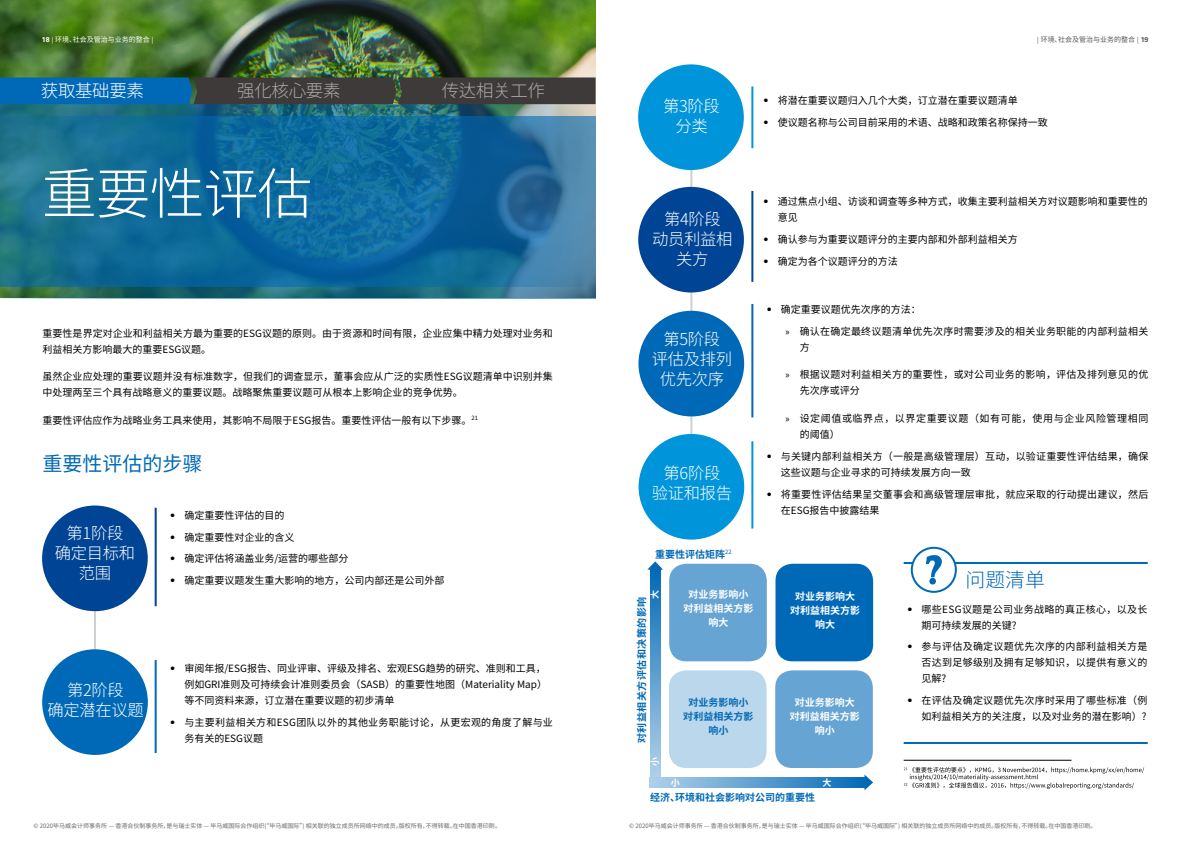
<style>
.page{position:relative;width:1191px;height:842px;background:#fff}
.page>*{position:absolute;margin:0;border:0;box-sizing:border-box;transform-origin:0 0}
.t1{font:300 55px "Noto Sans CJ Ksc";letter-spacing:-.02em;color:#fff}
.t2{font:20px "Noto Sans CJ Ksc";color:#0069b7}
.t3{font:300 19.8px "Noto Sans CJ Ksc";color:#0069b7}
.t4{font:300 17.5px "Noto Sans CJ Ksc";letter-spacing:-.02em;color:#aaabab}
.t5{font:300 17.5px "Noto Sans CJ Ksc";letter-spacing:-.02em;color:#fff}
.t6{font:300 16.3px/20px "Noto Sans CJ Ksc";letter-spacing:-.02em;color:#fff;text-align:center}
.t7{font:10px/16px "Noto Sans CJ Ksc";color:#000}
.t8{font:10px/16px "Noto Sans CJ Ksc";letter-spacing:.025em;color:#000}
.t9{font:10px/16px "Noto Sans CJ Ksc";letter-spacing:.02em;color:#000}
.t10{font:700 10px/14px "Noto Sans CJ Ksc";color:#fff;text-align:center}
.t11{font:700 10px/14px "Noto Sans CJ Ksc";color:#0069b7;text-align:center}
.t12{font:10px/16px "Noto Sans CJ Ksc";letter-spacing:.06em;color:#000}
.t13{font:10px/16px "Noto Sans CJ Ksc";letter-spacing:.03em;color:#000}
.t14{font:700 10px "Noto Sans CJ Ksc";letter-spacing:.05em;color:#0069b7}
.t15{font:700 9px "Noto Sans CJ Ksc";color:#fff}
.t16{font:7px "Noto Sans CJ Ksc";color:#fff}
.t17{font:7px "Noto Sans CJ Ksc";color:#595757}
.t18{font:6px "Noto Sans CJ Ksc";color:#68696e}
.s1{font-family:"Univers 65";font-weight:700}
.s2{font-family:"Univers 45";font-weight:300}
.s3{font-family:"Myriad Pro"}
</style>
<div class="page">
<hr style="left:690px;top:148px;width:2px;height:363px;background:#cfd0d0">
<hr style="left:94px;top:572px;width:2px;height:121px;background:#cfd0d0">
<hr style="left:155px;top:508px;width:2px;height:98px;background:#004595">
<hr style="left:155px;top:660px;width:2px;height:93px;background:#0069b7">
<hr style="left:751px;top:191px;width:2px;height:91px;background:#004595">
<hr style="left:751px;top:441px;width:2px;height:88px;background:#0095da">
<hr style="left:751px;top:304px;width:2px;height:113px;background:#0069b7">
<hr style="left:751px;top:86px;width:2px;height:62px;background:#0095da">
<div style="left:638px;top:64px;width:106px;height:106px;background:#0095da;border-radius:50%"></div>
<div style="left:638px;top:311px;width:106px;height:105px;background:#0069b7;border-radius:50%"></div>
<div style="left:638px;top:187px;width:106px;height:105px;background:#004595;border-radius:50%"></div>
<div style="left:638px;top:434px;width:106px;height:106px;background:#0095da;border-radius:50%"></div>
<div style="left:42px;top:505px;width:106px;height:106px;background:#004595;border-radius:50%"></div>
<div style="left:42px;top:649px;width:106px;height:106px;background:#0069b7;border-radius:50%"></div>
<img style="left:0;top:0;width:595px;height:77px">
<img style="left:0;top:104px;width:595px;height:13px">
<svg style="left:0;top:117px;width:595px;height:182px;background:#186c97"></svg>
<svg style="left:0;top:77px;width:595px;height:27px;background:#2a4a60"></svg>
<hr style="left:903px;top:562px;width:244px;height:2px;background:#0069b7">
<hr style="left:903px;top:742px;width:244px;height:2px;background:#0069b7">
<div style="left:911px;top:548px;width:45px;height:44px;background:#fff;border-radius:50%"></div>
<div style="left:910px;top:547px;width:47px;height:46px;border:2px solid #0069b7;border-radius:50%"></div>
<svg style="left:925px;top:555px;width:17px;height:29px"></svg>
<div style="left:669px;top:564px;width:98px;height:97px;background:#66a5d3;border-radius:17px"></div>
<div style="left:669px;top:670px;width:97px;height:98px;background:#bbd7eb;border-radius:17px"></div>
<div style="left:775px;top:564px;width:98px;height:97px;background:#0069b7;border-radius:17px"></div>
<div style="left:775px;top:670px;width:98px;height:98px;background:#66a5d3;border-radius:17px"></div>
<svg style="left:649px;top:777px;width:215px;height:11px;background:#5c9ed0"></svg>
<svg style="left:864px;top:774px;width:9px;height:16px"></svg>
<svg style="left:650px;top:570px;width:10px;height:207px;background:#5a9ed0"></svg>
<svg style="left:647px;top:561px;width:16px;height:9px"></svg>
<svg style="left:903px;top:767px;width:241px;height:22px"></svg>
<hr style="left:903px;top:760px;width:168px;height:1px;background:#000">
<p class="t16" style="left:42px;top:36px;width:113px"><span class="s1">18</span> <span class="s2">|</span> 环境、社会及管治与业务的整合 <span class="s2">|</span></p>
<p class="t17" style="left:1037px;top:36px;width:113px"><span class="s2">|</span> 环境、社会及管治与业务的整合 <span class="s2">|</span> <span class="s1">19</span></p>
<h3 class="t5" style="left:41px;top:81px;width:105px">获取基础要素</h3>
<h3 class="t4" style="left:237px;top:81px;width:105px">强化核心要素</h3>
<h3 class="t4" style="left:442px;top:81px;width:105px">传达相关工作</h3>
<h1 class="t1" style="left:42px;top:163px;width:272px">重要性评估</h1>
<p class="t7" style="left:43px;top:325px;width:512px">重要性是界定对企业和利益相关方最为重要的ESG议题的原则。由于资源和时间有限，企业应集中精力处理对业务和利益相关方影响最大的重要ESG议题。</p>
<p class="t7" style="left:43px;top:369px;width:512px">虽然企业应处理的重要议题并没有标准数字，但我们的调查显示，董事会应从广泛的实质性ESG议题清单中识别并集中处理两至三个具有战略意义的重要议题。战略聚焦重要议题可从根本上影响企业的竞争优势。</p>
<p class="t7" style="left:43px;top:412px;width:437px">重要性评估应作为战略业务工具来使用，其影响不局限于ESG报告。重要性评估一般有以下步骤。<sup>21</sup></p>
<h2 class="t2" style="left:42px;top:453px;width:161px">重要性评估的步骤</h2>
<h3 class="t6" style="left:55px;top:523px;width:82px">第1阶段<br>确定目标和范围</h3>
<p class="t7" style="left:170px;top:507px;width:116px"><span class="s2">•</span> 确定重要性评估的目的</p>
<p class="t7" style="left:170px;top:529px;width:126px"><span class="s2">•</span> 确定重要性对企业的含义</p>
<p class="t7" style="left:170px;top:551px;width:180px"><span class="s2">•</span> 确定评估将涵盖业务/运营的哪些部分</p>
<p class="t7" style="left:170px;top:572px;width:276px"><span class="s2">•</span> 确定重要议题发生重大影响的地方，公司内部还是公司外部</p>
<h3 class="t6" style="left:47px;top:681px;width:98px">第2阶段<br>确定潜在议题</h3>
<p class="t7" style="left:184px;top:660px;width:364px;text-align:justify;text-indent:-14px"><span class="s2">•</span> 审阅年报/ESG报告、同业评审、评级及排名、宏观ESG趋势的研究、准则和工具，例如GRI准则及可持续会计准则委员会（SASB）的重要性地图（Materiality Map）等不同资料来源，订立潜在重要议题的初步清单</p>
<p class="t8" style="left:184px;top:714px;width:370px;text-indent:-14px"><span class="s2">•</span> 与主要利益相关方和ESG团队以外的其他业务职能讨论，从更宏观的角度了解与业务有关的ESG议题</p>
<h3 class="t6" style="left:663px;top:96px;width:58px">第3阶段分类</h3>
<p class="t7" style="left:763px;top:93px;width:256px"><span class="s2">•</span> 将潜在重要议题归入几个大类，订立潜在重要议题清单</p>
<p class="t7" style="left:763px;top:114px;width:286px"><span class="s2">•</span> 使议题名称与公司目前采用的术语、战略和政策名称保持一致</p>
<h3 class="t6" style="left:652px;top:209px;width:82px">第4阶段<br>动员利益相关方</h3>
<p class="t7" style="left:777px;top:194px;width:371px;text-indent:-14px"><span class="s2">•</span> 通过焦点小组、访谈和调查等多种方式，收集主要利益相关方对议题影响和重要性的意见</p>
<p class="t7" style="left:763px;top:232px;width:256px"><span class="s2">•</span> 确认参与为重要议题评分的主要内部和外部利益相关方</p>
<p class="t7" style="left:763px;top:253px;width:136px"><span class="s2">•</span> 确定为各个议题评分的方法</p>
<h3 class="t6" style="left:651px;top:330px;width:82px">第5阶段<br>评估及排列优先次序</h3>
<h3 class="t6" style="left:652px;top:463px;width:82px">第6阶段<br>验证和报告</h3>
<p class="t11" style="left:655px;top:547px;width:78px">重要性评估矩阵<sup>22</sup></p>
<p class="t10" style="left:683px;top:588px;width:71px">对业务影响小对利益相关方影响大</p>
<p class="t15" style="left:650px;top:599px;width:10px;rotate:-90deg">大</p>
<p class="t14" style="left:636px;top:743px;width:148px;rotate:-90deg">对利益相关方评估和决策的影响</p>
<p class="t11" style="left:683px;top:695px;width:71px">对业务影响小对利益相关方影响小</p>
<p class="t15" style="left:650px;top:766px;width:10px;rotate:-90deg">小</p>
<p class="t8" style="left:785px;top:299px;width:364px;line-height:21.7px;text-indent:-19px"><span class="s2">•</span> 确定重要议题优先次序的方法：<br><span class="s3">»</span> 确认在确定最终议题清单优先次序时需要涉及的相关业务职能的内部利益相关</p>
<p class="t7" style="left:799px;top:340px;width:11px">方</p>
<p class="t8" style="left:799px;top:367px;width:350px;text-indent:-14px"><span class="s3">»</span> 根据议题对利益相关方的重要性，或对公司业务的影响，评估及排列意见的优先次序或评分</p>
<p class="t12" style="left:799px;top:410px;width:350px;text-indent:-14px"><span class="s3">»</span> 设定阈值或临界点，以界定重要议题（如有可能，使用与企业风险管理相同的阈值）</p>
<p class="t9" style="left:781px;top:448px;width:369px;text-indent:-14px"><span class="s2">•</span> 与关键内部利益相关方（一般是高级管理层）互动，以验证重要性评估结果，确保这些议题与企业寻求的可持续发展方向一致</p>
<p class="t9" style="left:781px;top:486px;width:369px;text-indent:-14px"><span class="s2">•</span> 将重要性评估结果呈交董事会和高级管理层审批，就应采取的行动提出建议，然后在ESG报告中披露结果</p>
<p class="t10" style="left:790px;top:590px;width:71px">对业务影响大对利益相关方影响大</p>
<p class="t10" style="left:790px;top:695px;width:71px">对业务影响大对利益相关方影响小</p>
<h3 class="t3" style="left:965px;top:569px;width:81px">问题清单</h3>
<p class="t13" style="left:921px;top:601px;width:227px;text-indent:-14px"><span class="s2">•</span> 哪些ESG议题是公司业务战略的真正核心，以及长期可持续发展的关键?</p>
<p class="t7" style="left:921px;top:639px;width:227px;text-align:justify;text-indent:-14px"><span class="s2">•</span> 参与评估及确定议题优先次序的内部利益相关方是否达到足够级别及拥有足够知识，以提供有意义的见解?</p>
<p class="t8" style="left:907px;top:692px;width:241px;text-align:right"><span class="s2">•</span> 在评估及确定议题优先次序时采用了哪些标准（例如利益相关方的关注度，以及对业务的潜在影响）?</p>
<p class="t15" style="left:671px;top:778px;width:10px">小</p>
<p class="t15" style="left:822px;top:778px;width:10px">大</p>
<p class="t11" style="left:650px;top:790px;width:166px">经济、环境和社会影响对公司的重要性</p>
<p class="t18" style="left:34px;top:823px;width:469px">© 2020毕马威会计师事务所 — 香港合伙制事务所，是与瑞士实体 — 毕马威国际合作组织(“毕马威国际”) 相关联的独立成员所网络中的成员。版权所有，不得转载。在中国香港印刷。</p>
<p class="t18" style="left:629px;top:823px;width:469px">© 2020毕马威会计师事务所 — 香港合伙制事务所，是与瑞士实体 — 毕马威国际合作组织(“毕马威国际”) 相关联的独立成员所网络中的成员。版权所有，不得转载。在中国香港印刷。</p>
</div>
